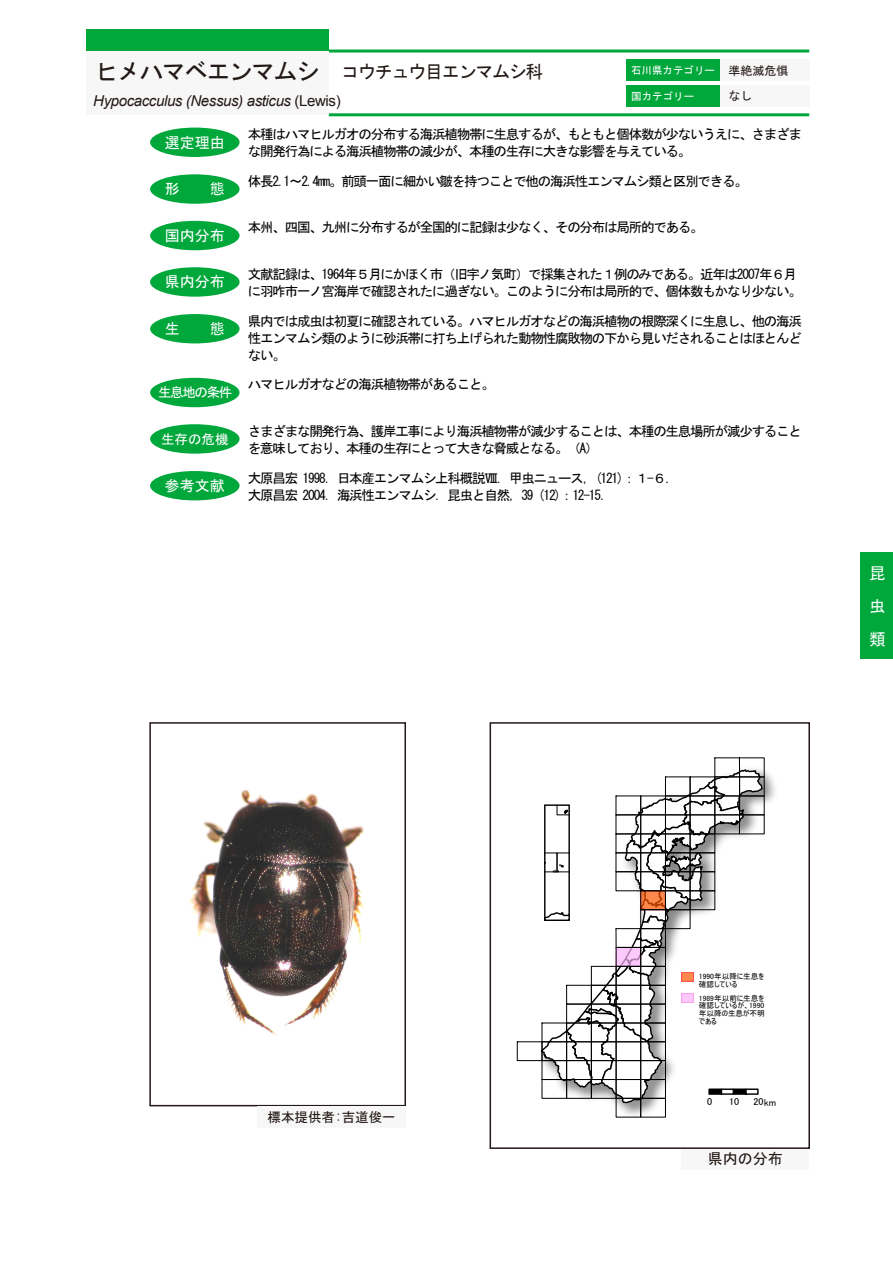
<style>
.page{position:relative;width:893px;height:1263px;background:#fff}
.page>*{position:absolute;margin:0;border:0;box-sizing:border-box;transform-origin:0 0}
.t1{font:18px "MS Gothic";letter-spacing:-.07em;color:#221815}
.t2{font:16.5px/33px "MS Gothic";color:#fff;text-align:justify}
.t3{font:italic 15px "Arial";letter-spacing:-.025em;color:#221815}
.t4{font:15px "MS Gothic";color:#fff}
.t5{font:15px "MS Gothic";color:#221815}
.t6{font:13.5px/17px "MS Gothic";letter-spacing:-.09em;color:#040000}
.t7{font:13.5px "MS Gothic";letter-spacing:-.1em;color:#fff}
.t8{font:13.5px "MS Gothic";color:#221815}
.t9{font:12px "MS Gothic";color:#221815}
.t10{font:10.5px "MS Gothic";color:#fff}
.t11{font:10.05px "MS UI Gothic";color:#000}
.t12{font:7.65px/7.6px "MS UI Gothic";color:#000}
.s1{font-size:24px}
.s2{font-size:12px;color:#221815}
.s3{font-style:normal}
</style>
<div class="page">
<div style="left:720px;top:60px;width:89px;height:21px;background:#f7f7f7"></div>
<hr style="left:329px;top:50px;width:480px;height:3px;background:#00a73b">
<hr style="left:329px;top:113px;width:480px;height:3px;background:#00a73b">
<div style="left:626px;top:60px;width:94px;height:21px;background:#00a73b"></div>
<div style="left:86px;top:30px;width:243px;height:21px;background:#00a73b"></div>
<div style="left:86px;top:51px;width:243px;height:64px;background:#f7f7f7"></div>
<div style="left:720px;top:85px;width:89px;height:21px;background:#f7f7f7"></div>
<div style="left:626px;top:85px;width:94px;height:21px;background:#00a73b"></div>
<div style="left:150px;top:221px;width:90px;height:29px;background:#00a73b;border-radius:50%"></div>
<div style="left:150px;top:267px;width:90px;height:30px;background:#00a73b;border-radius:50%"></div>
<div style="left:150px;top:174px;width:90px;height:30px;background:#00a73b;border-radius:50%"></div>
<div style="left:150px;top:128px;width:90px;height:29px;background:#00a73b;border-radius:50%"></div>
<div style="left:150px;top:314px;width:90px;height:29px;background:#00a73b;border-radius:50%"></div>
<div style="left:150px;top:424px;width:90px;height:30px;background:#00a73b;border-radius:50%"></div>
<div style="left:150px;top:471px;width:90px;height:29px;background:#00a73b;border-radius:50%"></div>
<div style="left:150px;top:378px;width:90px;height:29px;background:#00a73b;border-radius:50%"></div>
<div style="left:682px;top:1148px;width:127px;height:21px;background:#f7f7f7"></div>
<div style="left:860px;top:553px;width:33px;height:106px;background:#00a73b"></div>
<img style="left:189px;top:790px;width:175px;height:245px">
<div style="left:149px;top:722px;width:257px;height:384px;border:2px solid #221815"></div>
<div style="left:257px;top:1107px;width:149px;height:21px;background:#f7f7f7"></div>
<div style="left:490px;top:722px;width:320px;height:427px;border:2px solid #221815"></div>
<img style="left:506px;top:757px;width:285px;height:392px">
<div style="left:640px;top:1098px;width:26px;height:19px;border:1px solid #000"></div>
<div style="left:517px;top:1041px;width:25px;height:20px;border:1px solid #000"></div>
<svg style="left:539px;top:768px;width:225px;height:336px"></svg>
<div style="left:682px;top:972px;width:12px;height:9px;background:#ff884d"></div>
<div style="left:682px;top:993px;width:12px;height:9px;background:#fcc9fc"></div>
<div style="left:682px;top:993px;width:12px;height:9px;border:1px solid #ff73df"></div>
<div style="left:709px;top:1089px;width:12px;height:5px;background:#000"></div>
<div style="left:708px;top:1088px;width:14px;height:7px;border:1px solid #000"></div>
<div style="left:721px;top:1088px;width:13px;height:7px;border:1px solid #000"></div>
<div style="left:733px;top:1089px;width:13px;height:5px;background:#000"></div>
<div style="left:733px;top:1088px;width:13px;height:7px;border:1px solid #000"></div>
<div style="left:745px;top:1088px;width:14px;height:7px;border:1px solid #000"></div>
<div style="left:638px;top:730px;width:76px;height:38px;background:#fff"></div>
<h1 class="t1" style="left:95px;top:63px;width:450px"><span class="s1">ヒメハマベエンマムシ</span> コウチュウ目エンマムシ科</h1>
<p class="t10" style="left:631px;top:65px;width:159px">石川県カテゴリー <span class="s2">準絶滅危惧</span></p>
<p class="t10" style="left:631px;top:91px;width:64px">国カテゴリー</p>
<p class="t9" style="left:728px;top:89px;width:25px">なし</p>
<p class="t3" style="left:93px;top:91px;width:249px">Hypocacculus (Nessus) asticus <span class="s3">(Lewis)</span></p>
<p class="t4" style="left:165px;top:135px;width:61px">選定理由</p>
<p class="t4" style="left:165px;top:182px;width:61px">形　　態</p>
<p class="t4" style="left:165px;top:228px;width:61px">国内分布</p>
<p class="t4" style="left:165px;top:274px;width:61px">県内分布</p>
<p class="t4" style="left:165px;top:321px;width:61px">生　　態</p>
<p class="t7" style="left:158px;top:386px;width:76px">生息地の条件</p>
<p class="t7" style="left:161px;top:432px;width:69px">生存の危機</p>
<p class="t4" style="left:165px;top:478px;width:61px">参考文献</p>
<p class="t6" style="left:248px;top:126px;width:556px">本種はハマヒルガオの分布する海浜植物帯に生息するが、もともと個体数が少ないうえに、さまざまな開発行為による海浜植物帯の減少が、本種の生存に大きな影響を与えている。</p>
<p class="t6" style="left:248px;top:173px;width:502px">体長2.1～2.4mm。前頭一面に細かい皺を持つことで他の海浜性エンマムシ類と区別できる。</p>
<p class="t6" style="left:248px;top:219px;width:457px">本州、四国、九州に分布するが全国的に記録は少なく、その分布は局所的である。</p>
<p class="t6" style="left:248px;top:265px;width:556px">文献記録は、1964年５月にかほく市（旧宇ノ気町）で採集された１例のみである。近年は2007年６月に羽咋市一ノ宮海岸で確認されたに過ぎない。このように分布は局所的で、個体数もかなり少ない。</p>
<p class="t6" style="left:248px;top:312px;width:556px;text-align:justify">県内では成虫は初夏に確認されている。ハマヒルガオなどの海浜植物の根際深くに生息し、他の海浜性エンマムシ類のように砂浜帯に打ち上げられた動物性腐敗物の下から見いだされることはほとんどない。</p>
<p class="t6" style="left:248px;top:376px;width:248px">ハマヒルガオなどの海浜植物帯があること。</p>
<p class="t6" style="left:248px;top:422px;width:556px">さまざまな開発行為、護岸工事により海浜植物帯が減少することは、本種の生息場所が減少することを意味しており、本種の生存にとって大きな脅威となる。（A）</p>
<p class="t6" style="left:248px;top:469px;width:432px">大原昌宏 1998．日本産エンマムシ上科概説Ⅷ．甲虫ニュース，(121)：１-６．大原昌宏 2004．海浜性エンマムシ．昆虫と自然，39 (12)：12-15．</p>
<p class="t2" style="left:869px;top:556px;width:17px">昆虫類</p>
<p class="t8" style="left:267px;top:1111px;width:130px">標本提供者:吉道俊一</p>
<p class="t12" style="left:699px;top:973px;width:67px">1990年以降に生息を確認している</p>
<p class="t12" style="left:699px;top:994px;width:68px;text-align:justify">1989年以前に生息を確認しているが、1990年以降の生息が不明である</p>
<p class="t11" style="left:707px;top:1096px;width:7px">0</p>
<p class="t11" style="left:729px;top:1096px;width:12px">10</p>
<p class="t11" style="left:753px;top:1097px;width:24px">20km</p>
<p class="t5" style="left:708px;top:1151px;width:76px">県内の分布</p>
</div>
